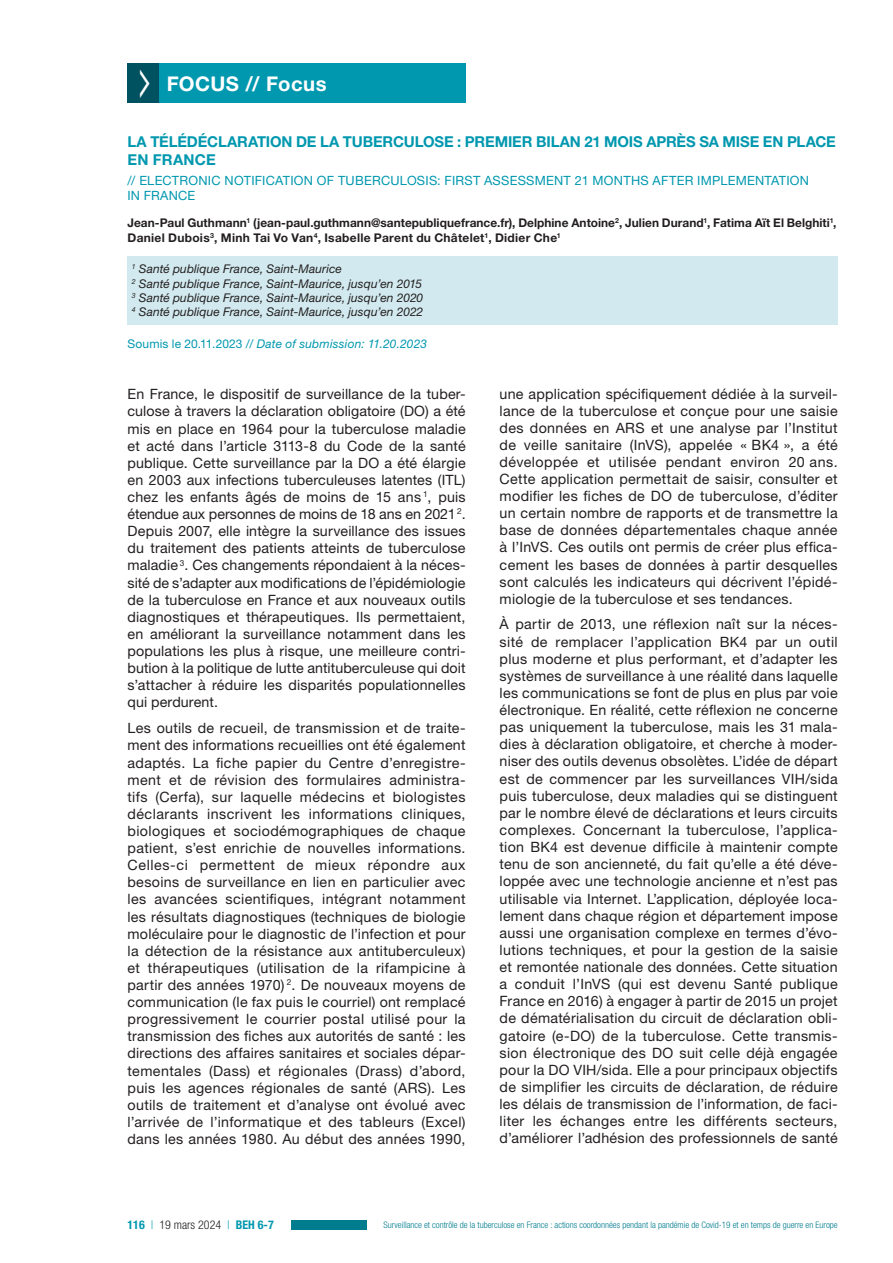
<style>
.page{position:relative;width:893px;height:1263px;background:#fff}
.page>*{position:absolute;margin:0;border:0;box-sizing:border-box;transform-origin:0 0}
.t1{font:700 20.25px "Helvetica Neue LT Std";letter-spacing:.02em;color:#fff}
.t2{font:700 15px/18px "Helvetica Neue LT Std";letter-spacing:-.005em;color:#0098af}
.t3{font:14.25px/17.1px "Helvetica Neue LT Std";letter-spacing:.02em;color:#231f20;text-align:justify}
.t4{font:12.75px/15.3px "Helvetica Neue LT Std";letter-spacing:.02em;color:#0098af}
.t5{font:700 12px/14.4px "Helvetica Neue LT Std";letter-spacing:.005em;color:#231f20}
.t6{font:italic 12px/14.4px "Helvetica Neue LT Std";letter-spacing:.005em;color:#231f20}
.t7{font:italic 12px "Helvetica Neue LT Std";letter-spacing:.015em;color:#0098af}
.t8{font:300 condensed 12px "Helvetica Neue LT Std";color:#231f20}
.t9{font:300 condensed 9px "Helvetica Neue LT Std";color:#007c8f}
.s1{font-style:normal}
.s2{font-weight:700;color:#0098af}
.s3{color:#0098af}
.s4{font-size:10.5px;color:#fff}
</style>
<div class="page">
<div style="left:242px;top:1221px;width:596px;height:9px;background:#007c8f"></div>
<div style="left:110px;top:1219px;width:181px;height:12px;background:#fff"></div>
<div style="left:362px;top:1216px;width:493px;height:14px;background:#fff"></div>
<svg style="left:362px;top:1221px;width:4px;height:9px"></svg>
<div style="left:159px;top:64px;width:307px;height:39px;background:#0098af"></div>
<div style="left:128px;top:256px;width:710px;height:69px;background:#d2eaef"></div>
<div style="left:128px;top:64px;width:31px;height:39px;background:#005260"></div>
<h1 class="t1" style="left:167px;top:71px;width:161px">FOCUS // Focus</h1>
<p class="t2" style="left:128px;top:133px;width:710px">LA TÉLÉDÉCLARATION DE LA TUBERCULOSE : PREMIER BILAN 21 MOIS APRÈS SA MISE EN PLACE<br>EN FRANCE</p>
<p class="t4" style="left:128px;top:172px;width:683px">// ELECTRONIC NOTIFICATION OF TUBERCULOSIS: FIRST ASSESSMENT 21 MONTHS AFTER IMPLEMENTATION<br>IN FRANCE</p>
<p class="t5" style="left:128px;top:216px;width:710px">Jean-Paul Guthmann<sup>1</sup> (jean-paul.guthmann@santepubliquefrance.fr), Delphine Antoine<sup>2</sup>, Julien Durand<sup>1</sup>, Fatima Aït El Belghiti<sup>1</sup>,<br>Daniel Dubois<sup>3</sup>, Minh Tai Vo Van<sup>4</sup>, Isabelle Parent du Châtelet<sup>1</sup>, Didier Che<sup>1</sup></p>
<p class="t6" style="left:132px;top:261px;width:293px"><sup>1</sup> Santé publique France, Saint-Maurice<br><sup>2</sup> Santé publique France, Saint-Maurice, jusqu’en 2015<br><sup>3</sup> Santé publique France, Saint-Maurice, jusqu’en 2020<br><sup>4</sup> Santé publique France, Saint-Maurice, jusqu’en 2022</p>
<p class="t7" style="left:128px;top:336px;width:301px"><span class="s1">Soumis le 20.11.2023 //</span> Date of submission: 11.20.2023</p>
<p class="t3" style="left:128px;top:385px;width:340px">En France, le dispositif de surveillance de la tuber&shy;culose à travers la déclaration obligatoire (DO) a été mis en place en 1964 pour la tuberculose maladie et acté dans l’article 3113-8 du Code de la santé publique. Cette surveillance par la DO a été élargie en 2003 aux infections tuberculeuses latentes (ITL) chez les enfants âgés de moins de 15 ans <sup>1</sup>, puis étendue aux personnes de moins de 18 ans en 2021 <sup>2</sup>.<br>Depuis 2007, elle intègre la surveillance des issues du traitement des patients atteints de tuberculose maladie <sup>3</sup>. Ces changements répondaient à la néces&shy;sité de s’adapter aux modifications de l’épidémiologie de la tuberculose en France et aux nouveaux outils diagnostiques et thérapeutiques. Ils permettaient, en améliorant la surveillance notamment dans les populations les plus à risque, une meilleure contri&shy;bution à la politique de lutte antituberculeuse qui doit s’attacher à réduire les disparités populationnelles qui perdurent.</p>
<p class="t3" style="left:128px;top:719px;width:340px">Les outils de recueil, de transmission et de traite&shy;ment des informations recueillies ont été également adaptés. La fiche papier du Centre d’enregistre&shy;ment et de révision des formulaires administra&shy;tifs (Cerfa), sur laquelle médecins et biologistes déclarants inscrivent les informations cliniques, biologiques et sociodémographiques de chaque patient, s’est enrichie de nouvelles informations.<br>Celles-ci permettent de mieux répondre aux besoins de surveillance en lien en particulier avec les avancées scientifiques, intégrant notamment les résultats diagnostiques (techniques de biologie moléculaire pour le diagnostic de l’infection et pour la détection de la résistance aux antituberculeux) et thérapeutiques (utilisation de la rifampicine à partir des années 1970) <sup>2</sup>. De nouveaux moyens de communication (le fax puis le courriel) ont remplacé progressivement le courrier postal utilisé pour la transmission des fiches aux autorités de santé : les directions des affaires sanitaires et sociales dépar&shy;tementales (Dass) et régionales (Drass) d’abord, puis les agences régionales de santé (ARS). Les outils de traitement et d’analyse ont évolué avec l’arrivée de l’informatique et des tableurs (Excel) dans les années 1980. Au début des années 1990,</p>
<p class="t3" style="left:500px;top:385px;width:340px">une application spécifiquement dédiée à la surveil&shy;lance de la tuberculose et conçue pour une saisie des données en ARS et une analyse par l’Institut de veille sanitaire (InVS), appelée « BK4 », a été développée et utilisée pendant environ 20 ans.<br>Cette application permettait de saisir, consulter et modifier les fiches de DO de tuberculose, d’éditer un certain nombre de rapports et de transmettre la base de données départementales chaque année à l’InVS. Ces outils ont permis de créer plus effica&shy;cement les bases de données à partir desquelles sont calculés les indicateurs qui décrivent l’épidé&shy;miologie de la tuberculose et ses tendances.</p>
<p class="t3" style="left:500px;top:616px;width:340px">À partir de 2013, une réflexion naît sur la néces&shy;sité de remplacer l’application BK4 par un outil plus moderne et plus performant, et d’adapter les systèmes de surveillance à une réalité dans laquelle les communications se font de plus en plus par voie électronique. En réalité, cette réflexion ne concerne pas uniquement la tuberculose, mais les 31 mala&shy;dies à déclaration obligatoire, et cherche à moder&shy;niser des outils devenus obsolètes. L’idée de départ est de commencer par les surveillances VIH/sida puis tuberculose, deux maladies qui se distinguent par le nombre élevé de déclarations et leurs circuits complexes. Concernant la tuberculose, l’applica&shy;tion BK4 est devenue difficile à maintenir compte tenu de son ancienneté, du fait qu’elle a été déve&shy;loppée avec une technologie ancienne et n’est pas utilisable via Internet. L’application, déployée loca&shy;lement dans chaque région et département impose aussi une organisation complexe en termes d’évo&shy;lutions techniques, et pour la gestion de la saisie et remontée nationale des données. Cette situation a conduit l’InVS (qui est devenu Santé publique France en 2016) à engager à partir de 2015 un projet de dématérialisation du circuit de déclaration obli&shy;gatoire (e-DO) de la tuberculose. Cette transmis&shy;sion électronique des DO suit celle déjà engagée pour la DO VIH/sida. Elle a pour principaux objectifs de simplifier les circuits de déclaration, de réduire les délais de transmission de l’information, de faci&shy;liter les échanges entre les différents secteurs, d’améliorer l’adhésion des professionnels de santé</p>
<p class="t8" style="left:128px;top:1218px;width:148px"><span class="s2">116</span> <span class="s3">|</span> 19 mars 2024 <span class="s3">|</span> <span class="s2">BEH 6-7</span></p>
<p class="t9" style="left:379px;top:1219px;width:460px"><span class="s4">e</span>Surveillance et contrôle de la tuberculose en France : actions coordonnées pendant la pandémie de Covid-19 et en temps de guerre en Europe</p>
</div>
